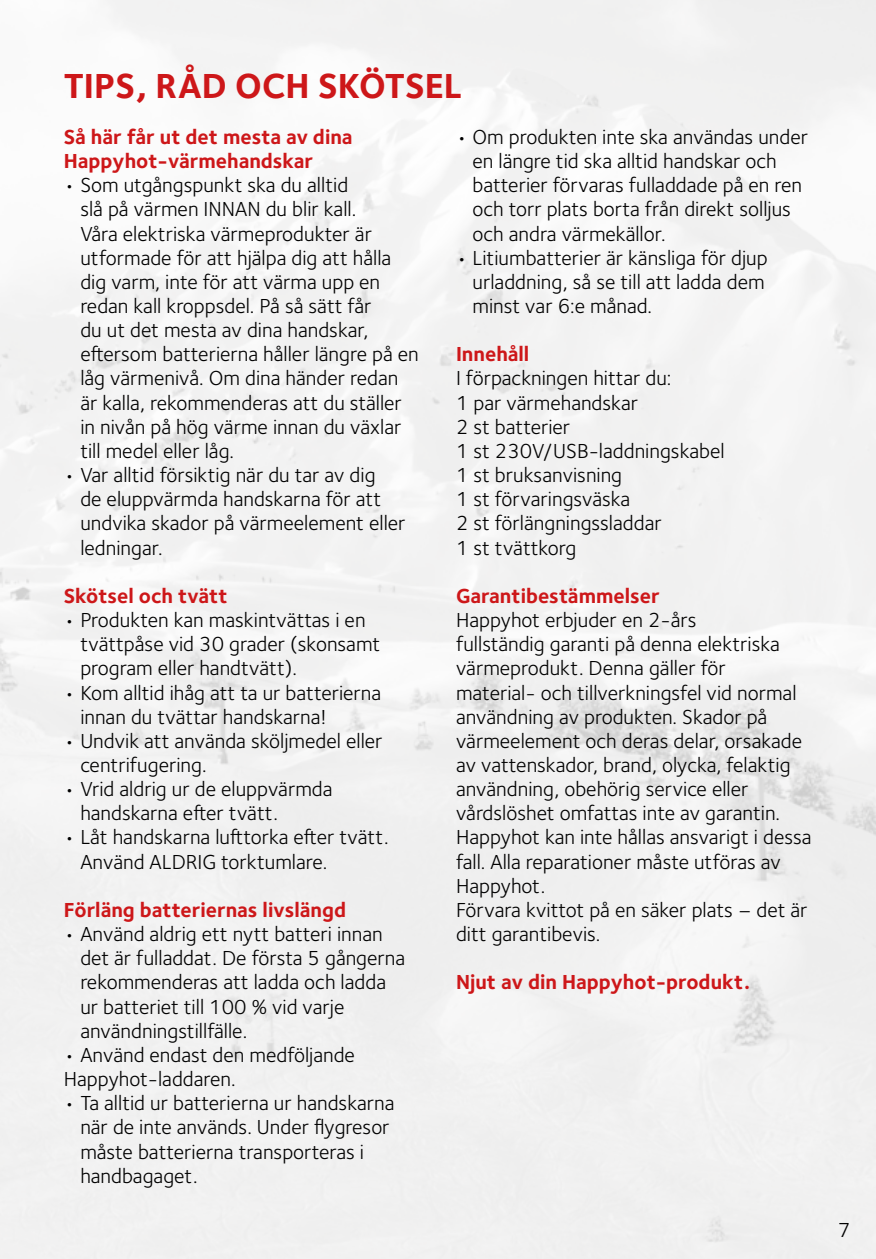
<style>
.page{position:relative;width:876px;height:1259px;background:#fff}
.page>*{position:absolute;margin:0;border:0;box-sizing:border-box;transform-origin:0 0}
.t1{font:700 36px "Foundry Sterling";color:#cd1719}
.t2{font:21px/24.3px "Foundry Sterling";color:#000}
.t3{font:700 21px/24px "Foundry Sterling";color:#cd1719}
</style>
<div class="page">
<h1 class="t1" style="left:64px;top:65px;width:400px">TIPS, RÅD OCH SKÖTSEL</h1>
<p class="t3" style="left:64px;top:126px;width:290px">Så här får ut det mesta av dina<br>Happyhot-värmehandskar</p>
<p class="t2" style="left:80px;top:173px;width:340px;text-indent:-17px">• Som utgångspunkt ska du alltid<br>slå på värmen INNAN du blir kall.<br>Våra elektriska värmeprodukter är utformade för att hjälpa dig att hålla dig varm, inte för att värma upp en redan kall kroppsdel. På så sätt får<br>du ut det mesta av dina handskar, eftersom batterierna håller längre på en låg värmenivå. Om dina händer redan är kalla, rekommenderas att du ställer in nivån på hög värme innan du växlar till medel eller låg.</p>
<p class="t2" style="left:80px;top:463px;width:327px;text-indent:-17px">• Var alltid försiktig när du tar av dig<br>de eluppvärmda handskarna för att undvika skador på värmeelement eller ledningar.</p>
<p class="t3" style="left:64px;top:585px;width:165px">Skötsel och tvätt</p>
<p class="t2" style="left:80px;top:608px;width:302px;text-indent:-17px">• Produkten kan maskintvättas i en tvättpåse vid 30 grader (skonsamt program eller handtvätt).</p>
<p class="t2" style="left:80px;top:680px;width:302px;text-indent:-17px">• Kom alltid ihåg att ta ur batterierna innan du tvättar handskarna!</p>
<p class="t2" style="left:80px;top:729px;width:304px;text-indent:-17px">• Undvik att använda sköljmedel eller centrifugering.</p>
<p class="t2" style="left:80px;top:777px;width:254px;text-indent:-17px">• Vrid aldrig ur de eluppvärmda handskarna efter tvätt.</p>
<p class="t2" style="left:80px;top:825px;width:310px;text-indent:-17px">• Låt handskarna lufttorka efter tvätt.<br>Använd ALDRIG torktumlare.</p>
<p class="t3" style="left:64px;top:899px;width:284px">Förläng batteriernas livslängd</p>
<p class="t2" style="left:80px;top:922px;width:326px;text-indent:-17px">• Använd aldrig ett nytt batteri innan det är fulladdat. De första 5 gångerna rekommenderas att ladda och ladda ur batteriet till 100 % vid varje användningstillfälle.</p>
<p class="t2" style="left:64px;top:1043px;width:293px">• Använd endast den medföljande<br>Happyhot-laddaren.</p>
<p class="t2" style="left:80px;top:1091px;width:316px;text-indent:-17px">• Ta alltid ur batterierna ur handskarna när de inte används. Under flygresor måste batterierna transporteras i handbagaget.</p>
<p class="t2" style="left:473px;top:125px;width:337px;text-indent:-17px">• Om produkten inte ska användas under en längre tid ska alltid handskar och batterier förvaras fulladdade på en ren och torr plats borta från direkt solljus och andra värmekällor.</p>
<p class="t2" style="left:473px;top:246px;width:297px;text-indent:-17px">• Litiumbatterier är känsliga för djup urladdning, så se till att ladda dem minst var 6:e månad.</p>
<p class="t3" style="left:456px;top:343px;width:75px">Innehåll</p>
<p class="t2" style="left:456px;top:366px;width:270px">I förpackningen hittar du:<br>1 par värmehandskar<br>2 st batterier<br>1 st 230V/USB-laddningskabel<br>1 st bruksanvisning<br>1 st förvaringsväska<br>2 st förlängningssladdar<br>1 st tvättkorg</p>
<p class="t3" style="left:456px;top:585px;width:205px">Garantibestämmelser</p>
<p class="t2" style="left:456px;top:608px;width:357px">Happyhot erbjuder en 2-års<br>fullständig garanti på denna elektriska värmeprodukt. Denna gäller för<br>material- och tillverkningsfel vid normal användning av produkten. Skador på värmeelement och deras delar, orsakade av vattenskador, brand, olycka, felaktig användning, obehörig service eller vårdslöshet omfattas inte av garantin.<br>Happyhot kan inte hållas ansvarigt i dessa fall. Alla reparationer måste utföras av Happyhot.<br>Förvara kvittot på en säker plats – det är ditt garantibevis.</p>
<p class="t3" style="left:456px;top:971px;width:296px">Njut av din Happyhot-produkt.</p>
<p class="t2" style="left:838px;top:1218px;width:14px">7</p>
</div>
